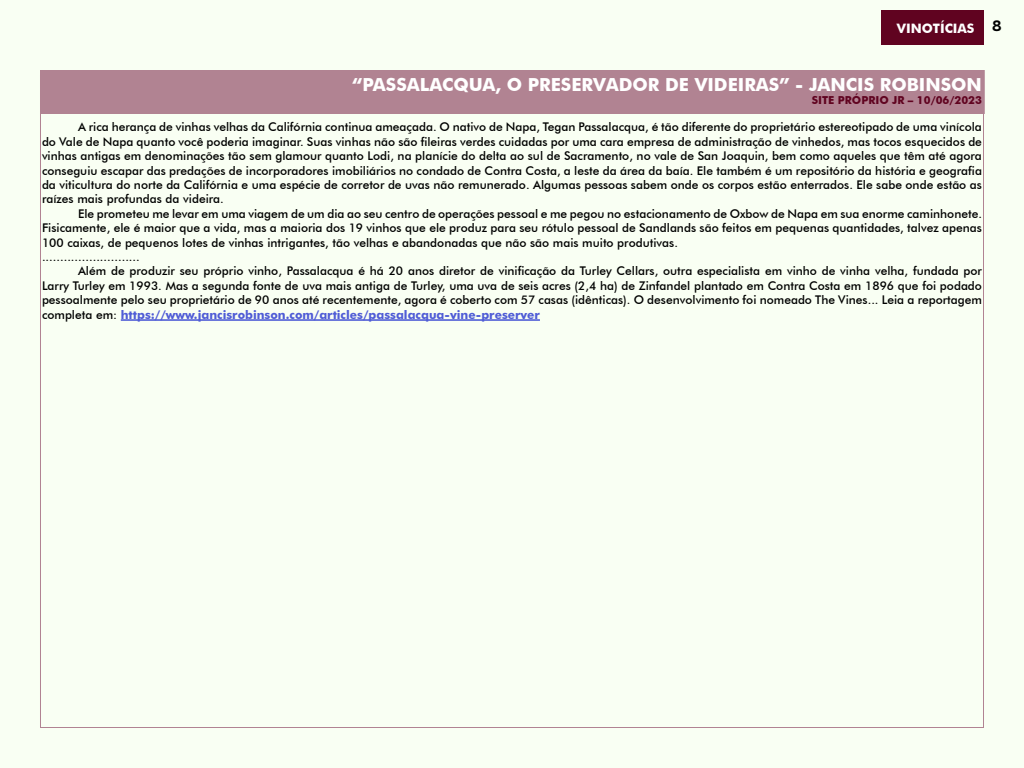
<style>
.page{position:relative;width:1024px;height:768px;background:#f9fff3}
.page>*{position:absolute;margin:0;border:0;box-sizing:border-box;transform-origin:0 0}
.t1{font:700 18px "Futura BT";color:#fff}
.t2{font:700 13px "Futura BT";color:#fff}
.t3{font:500 12px/14.4px "Futura BT";color:#000;text-align:justify}
.t4{font:700 11px "Futura BT";color:#600320}
.s1{font-weight:700;color:#4f5cd6}
</style>
<div class="page">
<div style="left:882px;top:10px;width:102px;height:34px;background:#600320"></div>
<div style="left:40px;top:70px;width:945px;height:44px;background:#b18392"></div>
<hr style="left:121px;top:319px;width:419px;height:2px;background:#4f5cd6">
<p class="t2" style="left:897px;top:21px;width:106px">VINOTÍCIAS <sup>8</sup></p>
<h1 class="t1" style="left:352px;top:73px;width:631px">“PASSALACQUA, O PRESERVADOR DE VIDEIRAS” - JANCIS ROBINSON</h1>
<p class="t4" style="left:812px;top:93px;width:172px">SITE PRÓPRIO JR – 10/06/2023</p>
<p class="t3" style="left:42px;top:120px;width:942px;text-indent:36px">A rica herança de vinhas velhas da Califórnia continua ameaçada. O nativo de Napa, Tegan Passalacqua, é tão diferente do proprietário estereotipado de uma vinícola do Vale de Napa quanto você poderia imaginar. Suas vinhas não são fileiras verdes cuidadas por uma cara empresa de administração de vinhedos, mas tocos esquecidos de vinhas antigas em denominações tão sem glamour quanto Lodi, na planície do delta ao sul de Sacramento, no vale de San Joaquin, bem como aqueles que têm até agora conseguiu escapar das predações de incorporadores imobiliários no condado de Contra Costa, a leste da área da baía. Ele também é um repositório da história e geografia da viticultura do norte da Califórnia e uma espécie de corretor de uvas não remunerado. Algumas pessoas sabem onde os corpos estão enterrados. Ele sabe onde estão as raízes mais profundas da videira.</p>
<p class="t3" style="left:42px;top:206px;width:942px;text-align:left;text-indent:36px">Ele prometeu me levar em uma viagem de um dia ao seu centro de operações pessoal e me pegou no estacionamento de Oxbow de Napa em sua enorme caminhonete.<br>Fisicamente, ele é maior que a vida, mas a maioria dos 19 vinhos que ele produz para seu rótulo pessoal de Sandlands são feitos em pequenas quantidades, talvez apenas 100 caixas, de pequenos lotes de vinhas intrigantes, tão velhas e abandonadas que não são mais muito produtivas.<br>...........................</p>
<p class="t3" style="left:42px;top:264px;width:942px;text-indent:36px">Além de produzir seu próprio vinho, Passalacqua é há 20 anos diretor de vinificação da Turley Cellars, outra especialista em vinho de vinha velha, fundada por Larry Turley em 1993. Mas a segunda fonte de uva mais antiga de Turley, uma uva de seis acres (2,4 ha) de Zinfandel plantado em Contra Costa em 1896 que foi podado pessoalmente pelo seu proprietário de 90 anos até recentemente, agora é coberto com 57 casas (idênticas). O desenvolvimento foi nomeado The Vines... Leia a reportagem completa em: <span class="s1">https://www.jancisrobinson.com/articles/passalacqua-vine-preserver</span></p>
</div>
